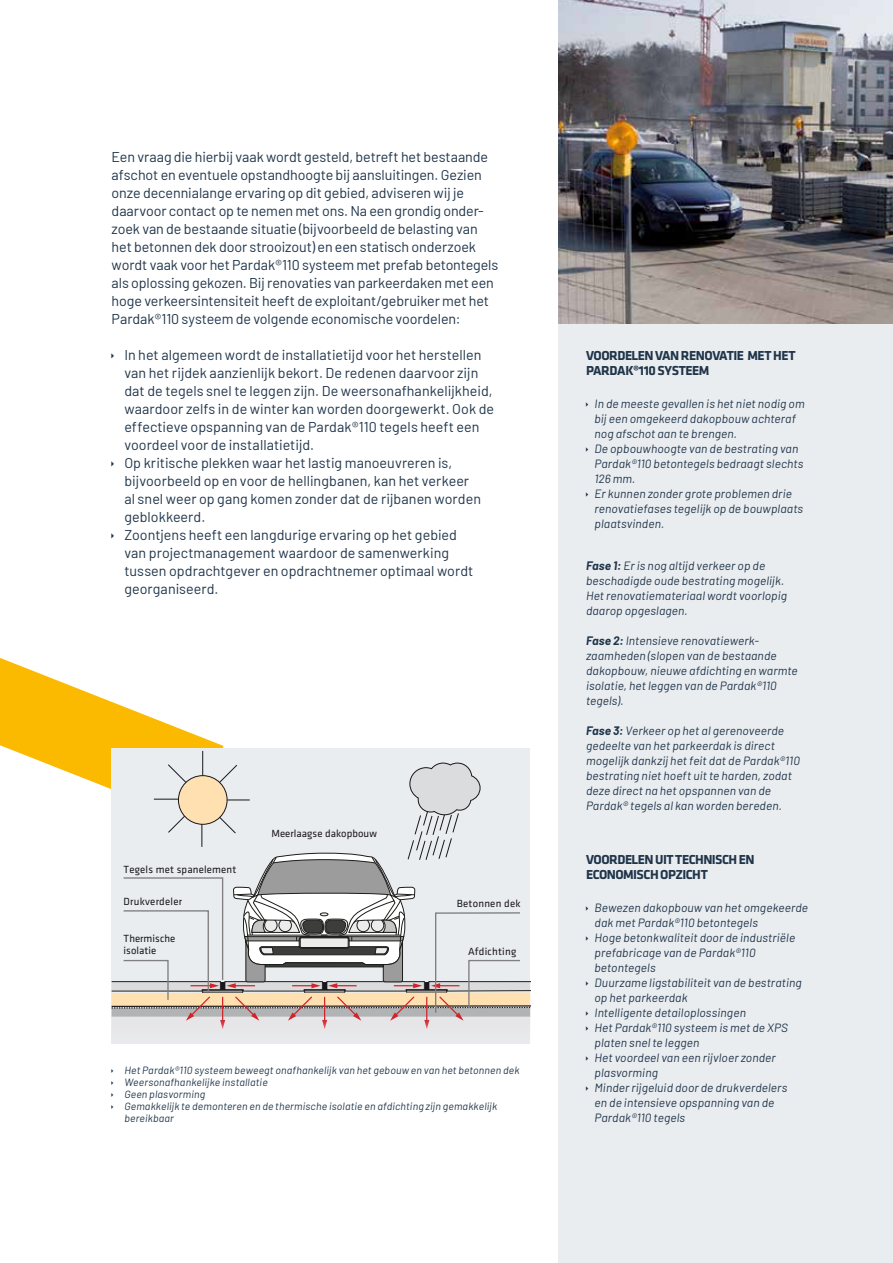
<style>
.page{position:relative;width:893px;height:1263px;background:#fff}
.page>*{position:absolute;margin:0;border:0;box-sizing:border-box;transform-origin:0 0}
.t1{font:14.25px/18px "Barlow";color:#20354a}
.t2{font:700 13.5px/15px "Klavika";letter-spacing:-.04em;color:#20354a}
.t3{font:italic 12px/15px "Barlow";letter-spacing:.01em;color:#20354a}
.t4{font:10.8px/12.9px "Klavika";letter-spacing:.015em;color:#1a171b}
.t5{font:italic 10.5px/12px "Barlow";letter-spacing:.015em;color:#20354a}
.s1{font-weight:700}
</style>
<div class="page">
<img style="left:558px;top:0;width:335px;height:324px">
<div style="left:558px;top:324px;width:335px;height:939px;background:#eaedf0"></div>
<svg style="left:0;top:658px;width:530px;height:386px"></svg>
<p class="t1" style="left:112px;top:147px;width:388px">Een vraag die hierbij vaak wordt gesteld, betreft het bestaande afschot en eventuele opstandhoogte bij aansluitingen. Gezien onze decennialange ervaring op dit gebied, adviseren wij je daarvoor contact op te nemen met ons. Na een grondig onder&shy;zoek van de bestaande situatie (bijvoorbeeld de belasting van het betonnen dek door strooizout) en een statisch onderzoek wordt vaak voor het Pardak®110 systeem met prefab betontegels als oplossing gekozen. Bij renovaties van parkeerdaken met een hoge verkeersintensiteit heeft de exploitant/gebruiker met het Pardak®110 systeem de volgende economische voordelen:</p>
<p class="t1" style="left:124px;top:345px;width:371px">In het algemeen wordt de installatietijd voor het herstellen van het rijdek aanzienlijk bekort. De redenen daarvoor zijn dat de tegels snel te leggen zijn. De weersonafhankelijkheid, waardoor zelfs in de winter kan worden doorgewerkt. Ook de effectieve opspanning van de Pardak®110 tegels heeft een voordeel voor de installatietijd.<br>Op kritische plekken waar het lastig manoeuvreren is, bijvoorbeeld op en voor de hellingbanen, kan het verkeer<br>al snel weer op gang komen zonder dat de rijbanen worden geblokkeerd.<br>Zoontjens heeft een langdurige ervaring op het gebied<br>van projectmanagement waardoor de samenwerking tussen opdrachtgever en opdrachtnemer optimaal wordt georganiseerd.</p>
<p class="t4" style="left:124px;top:863px;width:114px">Tegels met spanelement</p>
<p class="t4" style="left:124px;top:895px;width:60px">Drukverdeler</p>
<p class="t4" style="left:124px;top:932px;width:53px">Thermische isolatie</p>
<p class="t4" style="left:271px;top:827px;width:107px">Meerlaagse dakopbouw</p>
<p class="t4" style="left:457px;top:897px;width:65px">Betonnen dek</p>
<p class="t4" style="left:468px;top:945px;width:50px">Afdichting</p>
<p class="t5" style="left:124px;top:1063px;width:397px">Het Pardak®110 systeem beweegt onafhankelijk van het gebouw en van het betonnen dek Weersonafhankelijke installatie<br>Geen plasvorming<br>Gemakkelijk te demonteren en de thermische isolatie en afdichting zijn gemakkelijk bereikbaar</p>
<p class="t2" style="left:586px;top:348px;width:211px">VOORDELEN VAN RENOVATIE MET HET<br>PARDAK®110 SYSTEEM</p>
<p class="t3" style="left:594px;top:395px;width:212px">In de meeste gevallen is het niet nodig om bij een omgekeerd dakopbouw achteraf nog afschot aan te brengen.<br>De opbouwhoogte van de bestrating van<br>Pardak®110 betontegels bedraagt slechts<br>126 mm.<br>Er kunnen zonder grote problemen drie renovatiefases tegelijk op de bouwplaats plaatsvinden.</p>
<p class="t3" style="left:586px;top:557px;width:203px"><span class="s1">Fase 1:</span> Er is nog altijd verkeer op de beschadigde oude bestrating mogelijk.<br>Het renovatiemateriaal wordt voorlopig daarop opgeslagen.</p>
<p class="t3" style="left:586px;top:632px;width:213px"><span class="s1">Fase 2:</span> Intensieve renovatiewerk&shy;zaamheden (slopen van de bestaande dakopbouw, nieuwe afdichting en warmte isolatie, het leggen van de Pardak®110 tegels).</p>
<p class="t3" style="left:586px;top:722px;width:216px"><span class="s1">Fase 3:</span> Verkeer op het al gerenoveerde gedeelte van het parkeerdak is direct mogelijk dankzij het feit dat de Pardak®110 bestrating niet hoeft uit te harden, zodat deze direct na het opspannen van de Pardak® tegels al kan worden bereden.</p>
<p class="t2" style="left:586px;top:852px;width:170px">VOORDELEN UIT TECHNISCH EN<br>ECONOMISCH OPZICHT</p>
<p class="t3" style="left:594px;top:899px;width:215px">Bewezen dakopbouw van het omgekeerde dak met Pardak®110 betontegels<br>Hoge betonkwaliteit door de industriële prefabricage van de Pardak®110 betontegels<br>Duurzame ligstabiliteit van de bestrating op het parkeerdak<br>Intelligente detailoplossingen<br>Het Pardak®110 systeem is met de XPS platen snel te leggen<br>Het voordeel van een rijvloer zonder plasvorming<br>Minder rijgeluid door de drukverdelers<br>en de intensieve opspanning van de<br>Pardak®110 tegels</p>
</div>
